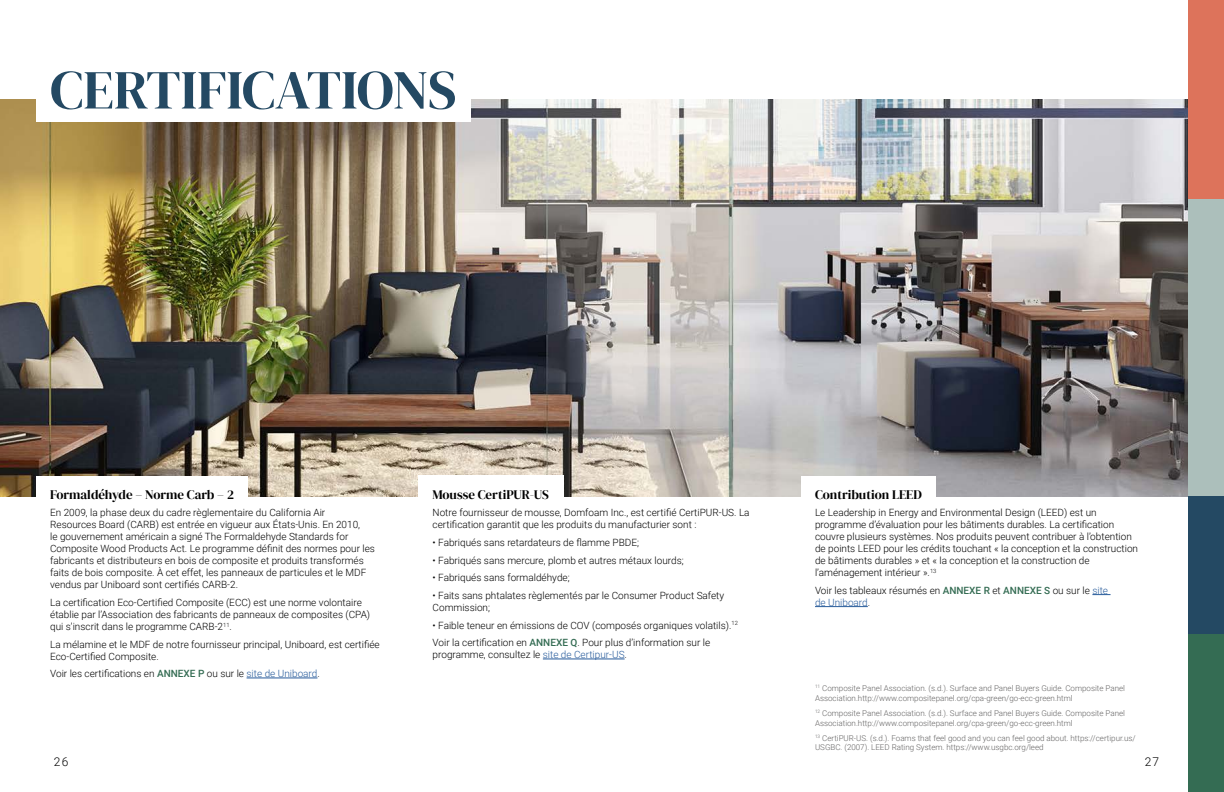
<style>
.page{position:relative;width:1224px;height:792px;background:#fff}
.page>*{position:absolute;margin:0;border:0;box-sizing:border-box;transform-origin:0 0}
.t1{font:55px "DM Serif Display";letter-spacing:-.005em;color:#244963}
.t2{font:13px "DM Serif Display";color:#000}
.t3{font:300 12px "Roboto";color:#000}
.t4{font:300 10px/12px "Roboto";color:#000}
.t5{font:300 8px/9.6px "Roboto";color:#646363}
.s1{font-weight:500;color:#346c53}
.s2{color:#275b9b}
</style>
<div class="page">
<div style="left:1188px;top:198px;width:36px;height:298px;background:#acbfbb"></div>
<div style="left:1188px;top:496px;width:36px;height:139px;background:#244963"></div>
<div style="left:1188px;top:635px;width:36px;height:157px;background:#346c53"></div>
<div style="left:1188px;top:0;width:36px;height:198px;background:#dd735b"></div>
<img style="left:0;top:99px;width:1188px;height:397px">
<div style="left:36px;top:84px;width:434px;height:37px;background:#fff"></div>
<div style="left:36px;top:476px;width:212px;height:37px;background:#fff"></div>
<div style="left:418px;top:475px;width:146px;height:38px;background:#fff"></div>
<hr style="left:543px;top:659px;width:82px;height:1px;background:#275b9b">
<hr style="left:247px;top:678px;width:70px;height:1px;background:#275b9b">
<div style="left:801px;top:476px;width:134px;height:37px;background:#fff"></div>
<svg style="left:1092px;top:594px;width:19px;height:1px"></svg>
<hr style="left:815px;top:606px;width:53px;height:1px;background:#275b9b">
<h1 class="t1" style="left:50px;top:58px;width:408px">CERTIFICATIONS</h1>
<h2 class="t2" style="left:50px;top:487px;width:185px">Formaldéhyde – Norme Carb – 2</h2>
<p class="t4" style="left:50px;top:506px;width:326px">En 2009, la phase deux du cadre règlementaire du California Air<br>Resources Board (CARB) est entrée en vigueur aux États-Unis. En 2010,<br>le gouvernement américain a signé The Formaldehyde Standards for Composite Wood Products Act. Le programme définit des normes pour les fabricants et distributeurs en bois de composite et produits transformés faits de bois composite. À cet effet, les panneaux de particules et le MDF vendus par Uniboard sont certifiés CARB-2.</p>
<p class="t4" style="left:50px;top:596px;width:322px">La certification Eco-Certified Composite (ECC) est une norme volontaire établie par l’Association des fabricants de panneaux de composites (CPA) qui s’inscrit dans le programme CARB-2<sup>11</sup>.</p>
<p class="t4" style="left:50px;top:638px;width:331px">La mélamine et le MDF de notre fournisseur principal, Uniboard, est certifiée<br>Eco-Certified Composite.</p>
<p class="t4" style="left:50px;top:667px;width:271px">Voir les certifications en <span class="s1">ANNEXE P</span> ou sur le <span class="s2">site de Uniboard</span>.</p>
<h2 class="t2" style="left:433px;top:487px;width:118px">Mousse CertiPUR-US</h2>
<p class="t4" style="left:433px;top:506px;width:319px">Notre fournisseur de mousse, Domfoam Inc., est certifié CertiPUR-US. La certification garantit que les produits du manufacturier sont :</p>
<p class="t4" style="left:433px;top:536px;width:208px">• Fabriqués sans retardateurs de flamme PBDE;</p>
<p class="t4" style="left:433px;top:554px;width:253px">• Fabriqués sans mercure, plomb et autres métaux lourds;</p>
<p class="t4" style="left:433px;top:571px;width:139px">• Fabriqués sans formaldéhyde;</p>
<p class="t4" style="left:433px;top:589px;width:293px">• Faits sans phtalates règlementés par le Consumer Product Safety<br>Commission;</p>
<p class="t4" style="left:433px;top:616px;width:307px;line-height:17.7px">• Faible teneur en émissions de COV (composés organiques volatils).<sup>12<br></sup>Voir la certification en <span class="s1">ANNEXE Q</span>. Pour plus d’information sur le</p>
<p class="t4" style="left:433px;top:648px;width:196px">programme, consultez le <span class="s2">site de Certipur-US</span>.</p>
<h2 class="t2" style="left:815px;top:487px;width:108px">Contribution LEED</h2>
<p class="t4" style="left:815px;top:506px;width:325px">Le Leadership in Energy and Environmental Design (LEED) est un programme d’évaluation pour les bâtiments durables. La certification couvre plusieurs systèmes. Nos produits peuvent contribuer à l’obtention de points LEED pour les crédits touchant « la conception et la construction de bâtiments durables » et « la conception et la construction de l’aménagement intérieur ».<sup>13</sup></p>
<p class="t4" style="left:815px;top:584px;width:295px">Voir les tableaux résumés en <span class="s1">ANNEXE R</span> et <span class="s1">ANNEXE S</span> ou sur le <span class="s2">site de Uniboard</span>.</p>
<p class="t5" style="left:815px;top:683px;width:312px"><sup>11</sup> Composite Panel Association. (s.d.). Surface and Panel Buyers Guide. Composite Panel<br>Association.http://www.compositepanel.org/cpa-green/go-ecc-green.html</p>
<p class="t5" style="left:815px;top:708px;width:312px"><sup>12</sup> Composite Panel Association. (s.d.). Surface and Panel Buyers Guide. Composite Panel<br>Association.http://www.compositepanel.org/cpa-green/go-ecc-green.html</p>
<p class="t5" style="left:815px;top:733px;width:322px"><sup>13</sup> CertiPUR-US. (s.d.). Foams that feel good and you can feel good about. https://certipur.us/<br>USGBC. (2007). LEED Rating System. https://www.usgbc.org/leed</p>
<p class="t3" style="left:54px;top:753px;width:16px">26</p>
<p class="t3" style="left:1145px;top:753px;width:16px">27</p>
</div>
